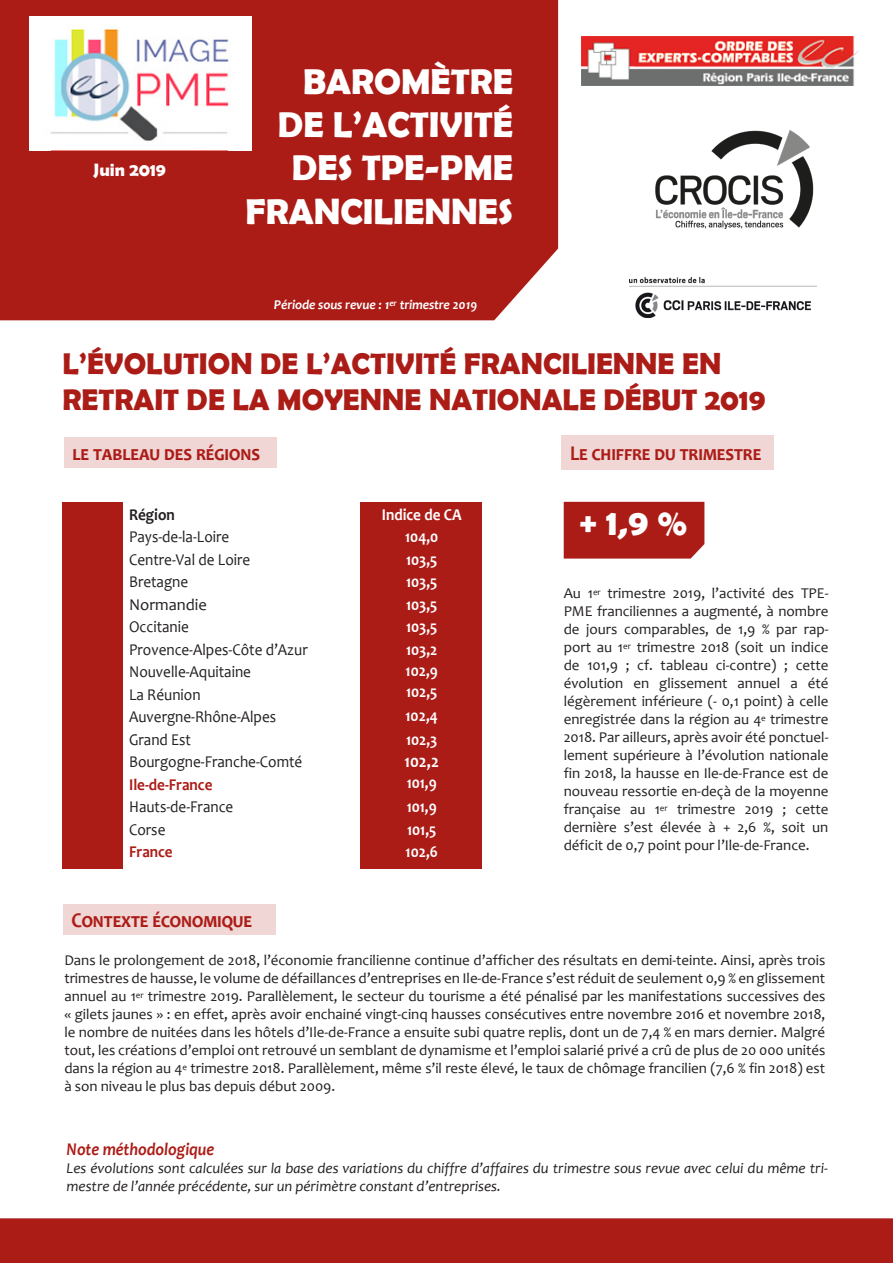
<style>
.page{position:relative;width:893px;height:1263px;background:#fff}
.page>*{position:absolute;margin:0;border:0;box-sizing:border-box;transform-origin:0 0}
.t1{font:700 36.45px "Berlin Sans FB Demi";color:#fff}
.t2{font:700 36px/43.2px "Berlin Sans FB Demi";color:#fff;text-align:right}
.t3{font:700 30px/36px "Berlin Sans FB Demi";color:#ac1c17}
.t4{font:700 21px "Candara";letter-spacing:.05em;color:#ac1c17;scale:.9 1}
.t5{font:700 21px "Candara";letter-spacing:.02em;color:#ac1c17;scale:.9 1}
.t6{font:italic 700 18px "Candara";color:#ac1c17;scale:.9 1}
.t7{font:700 18px "Berlin Sans FB Demi";color:#fff}
.t8{font:700 18px "Candara";color:#fff;scale:.92 1}
.t9{font:16.5px/22.5px "Candara";color:#231f20;scale:.92 1}
.t10{font:700 16.5px/22.5px "Candara";color:#fff;scale:.92 1}
.t11{font:700 16.5px "Candara";color:#ac1c17;scale:.92 1}
.t12{font:700 16.5px "Candara";color:#231f20;scale:.92 1}
.t13{font:15px/18px "Candara";color:#231f20;text-align:justify}
.t14{font:italic 15px/18px "Candara";color:#231f20}
.t15{font:italic 700 13.5px "Candara";letter-spacing:-.01em;color:#fff}
</style>
<div class="page">
<img style="left:655px;top:131px;width:159px;height:97px">
<div style="left:0;top:1218px;width:893px;height:45px;background:#ac1c17"></div>
<img style="left:629px;top:278px;width:188px;height:40px">
<div style="left:63px;top:904px;width:213px;height:31px;background:#f0d6d5"></div>
<div style="left:561px;top:436px;width:213px;height:34px;background:#f0d6d5"></div>
<div style="left:0;top:0;width:558px;height:320px;background:#ac1c17"></div>
<img style="left:30px;top:17px;width:221px;height:133px">
<div style="left:63px;top:502px;width:419px;height:366px;background:#ac1c17"></div>
<div style="left:123px;top:502px;width:236px;height:368px;background:#fff"></div>
<div style="left:64px;top:437px;width:212px;height:31px;background:#f0d6d5"></div>
<div style="left:564px;top:502px;width:140px;height:57px;background:#ac1c17"></div>
<img style="left:581px;top:36px;width:278px;height:49px">
<p class="t7" style="left:93px;top:159px;width:74px">Juin 2019</p>
<h2 class="t2" style="left:245px;top:59px;width:269px">BAROMÈTRE<br>DE L’ACTIVITÉ<br>DES TPE-PME<br>FRANCILIENNES</h2>
<p class="t15" style="left:274px;top:296px;width:205px">Période sous revue : 1<sup>er</sup> trimestre 2019</p>
<h3 class="t3" style="left:63px;top:345px;width:705px">L’ÉVOLUTION DE L’ACTIVITÉ FRANCILIENNE EN<br>RETRAIT DE LA MOYENNE NATIONALE DÉBUT 2019</h3>
<h3 class="t4" style="left:72px;top:440px;width:210px">le tableau des régions</h3>
<p class="t12" style="left:129px;top:504px;width:51px">Région</p>
<p class="t9" style="left:129px;top:525px;width:196px">Pays-de-la-Loire<br>Centre-Val de Loire<br>Bretagne<br>Normandie<br>Occitanie<br>Provence-Alpes-Côte d’Azur<br>Nouvelle-Aquitaine<br>La Réunion<br>Auvergne-Rhône-Alpes<br>Grand Est<br>Bourgogne-Franche-Comté</p>
<p class="t11" style="left:129px;top:774px;width:92px">Ile-de-France</p>
<p class="t9" style="left:129px;top:795px;width:115px">Hauts-de-France<br>Corse</p>
<p class="t11" style="left:129px;top:842px;width:49px">France</p>
<h3 class="t5" style="left:71px;top:907px;width:202px">Contexte économique</h3>
<p class="t10" style="left:382px;top:503px;width:88px;text-align:center">Indice de CA<br>104,0<br>103,5<br>103,5<br>103,5<br>103,5<br>103,2</p>
<p class="t10" style="left:406px;top:660px;width:37px;line-height:21px">102,9<br>102,5</p>
<p class="t10" style="left:406px;top:703px;width:37px;line-height:24px">102,4<br>102,3</p>
<p class="t8" style="left:405px;top:750px;width:39px">102,2</p>
<p class="t10" style="left:407px;top:771px;width:34px;line-height:24px">101,9<br>101,9</p>
<p class="t10" style="left:406px;top:818px;width:37px">101,5<br>102,6</p>
<h3 class="t4" style="left:570px;top:440px;width:214px">Le chiffre du trimestre</h3>
<h1 class="t1" style="left:580px;top:502px;width:109px">+ 1,9 %</h1>
<p class="t13" style="left:564px;top:584px;width:266px">Au 1<sup>er</sup> trimestre 2019, l’activité des TPE-PME franciliennes a augmenté, à nombre de jours comparables, de 1,9 % par rap&shy;port au 1<sup>er</sup> trimestre 2018 (soit un indice de 101,9 ; cf. tableau ci-contre) ; cette évolution en glissement annuel a été légèrement inférieure (- 0,1 point) à celle enregistrée dans la région au 4<sup>e</sup> trimestre 2018. Par ailleurs, après avoir été ponctuel&shy;lement supérieure à l’évolution nationale fin 2018, la hausse en Ile-de-France est de nouveau ressortie en-deçà de la moyenne française au 1<sup>er</sup> trimestre 2019 ; cette dernière s’est élevée à + 2,6 %, soit un déficit de 0,7 point pour l’Ile-de-France.</p>
<p class="t13" style="left:64px;top:951px;width:762px">Dans le prolongement de 2018, l’économie francilienne continue d’afficher des résultats en demi-teinte. Ainsi, après trois trimestres de hausse, le volume de défaillances d’entreprises en Ile-de-France s’est réduit de seulement 0,9 % en glissement annuel au 1<sup>er</sup> trimestre 2019. Parallèlement, le secteur du tourisme a été pénalisé par les manifestations successives des « gilets jaunes » : en effet, après avoir enchainé vingt-cinq hausses consécutives entre novembre 2016 et novembre 2018, le nombre de nuitées dans les hôtels d’Ile-de-France a ensuite subi quatre replis, dont un de 7,4 % en mars dernier. Malgré tout, les créations d’emploi ont retrouvé un semblant de dynamisme et l’emploi salarié privé a crû de plus de 20 000 unités dans la région au 4<sup>e</sup> trimestre 2018. Parallèlement, même s’il reste élevé, le taux de chômage francilien (7,6 % fin 2018) est à son niveau le plus bas depuis début 2009.</p>
<p class="t6" style="left:67px;top:1137px;width:166px">Note méthodologique</p>
<p class="t14" style="left:67px;top:1158px;width:763px">Les évolutions sont calculées sur la base des variations du chiffre d’affaires du trimestre sous revue avec celui du même tri&shy;mestre de l’année précédente, sur un périmètre constant d’entreprises.</p>
</div>
